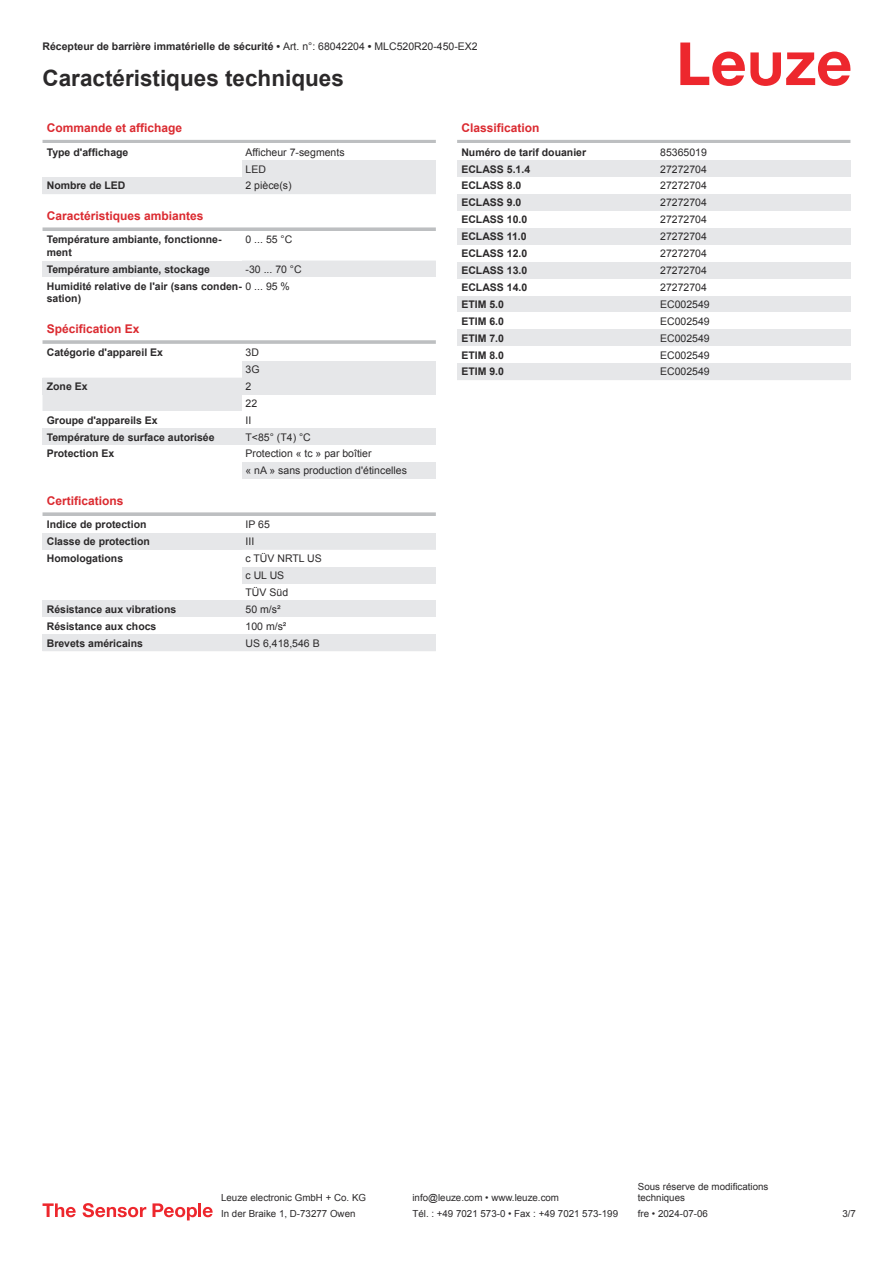
<style>
.page{position:relative;width:893px;height:1263px;background:#fff}
.page>*{position:absolute;margin:0;border:0;box-sizing:border-box;transform-origin:0 0}
.t1{font:700 22.5px "Arial";color:#2b292a}
.t2{font:700 12px "Arial";color:#db2a30}
.t3{font:700 10.5px/12.6px "Arial";color:#2b292a}
.t4{font:10.5px/17px "Arial";color:#2b292a}
.t5{font:9.75px/11.7px "Arial";color:#2b292a}
.s1{font-weight:400}
</style>
<div class="page">
<svg style="left:680px;top:43px;width:170px;height:43px"></svg>
<svg style="left:43px;top:260px;width:392px;height:151px"></svg>
<hr style="left:43px;top:140px;width:393px;height:3px;background:#bdbfc1">
<div style="left:242px;top:160px;width:194px;height:17px;background:#e6e7e9"></div>
<div style="left:43px;top:177px;width:199px;height:17px;background:#e6e7e9"></div>
<div style="left:242px;top:177px;width:194px;height:17px;background:#e6e7e9"></div>
<svg style="left:43px;top:227px;width:393px;height:4px;background:#c4c6c8"></svg>
<div style="left:43px;top:231px;width:199px;height:30px;background:#fff"></div>
<div style="left:43px;top:261px;width:199px;height:16px;background:#e6e7e9"></div>
<div style="left:242px;top:261px;width:194px;height:16px;background:#e6e7e9"></div>
<div style="left:43px;top:277px;width:199px;height:30px;background:#fff"></div>
<div style="left:242px;top:277px;width:194px;height:17px;background:#fff"></div>
<div style="left:43px;top:324px;width:393px;height:18px;background:#fff"></div>
<hr style="left:43px;top:340px;width:393px;height:4px;background:#c6c8c9">
<div style="left:43px;top:344px;width:199px;height:17px;background:#fff"></div>
<div style="left:242px;top:344px;width:194px;height:17px;background:#fff"></div>
<div style="left:242px;top:361px;width:194px;height:17px;background:#e6e7e9"></div>
<div style="left:43px;top:378px;width:199px;height:17px;background:#e6e7e9"></div>
<div style="left:242px;top:378px;width:194px;height:17px;background:#e6e7e9"></div>
<div style="left:242px;top:395px;width:194px;height:16px;background:#fff"></div>
<div style="left:43px;top:428px;width:199px;height:17px;background:#e6e7e9"></div>
<div style="left:242px;top:428px;width:194px;height:17px;background:#e6e7e9"></div>
<div style="left:242px;top:462px;width:194px;height:17px;background:#e6e7e9"></div>
<svg style="left:43px;top:512px;width:393px;height:4px;background:#c3c5c7"></svg>
<div style="left:43px;top:533px;width:199px;height:17px;background:#e6e7e9"></div>
<div style="left:242px;top:533px;width:194px;height:17px;background:#e6e7e9"></div>
<div style="left:242px;top:567px;width:194px;height:17px;background:#e6e7e9"></div>
<div style="left:43px;top:600px;width:199px;height:17px;background:#e6e7e9"></div>
<div style="left:242px;top:600px;width:194px;height:17px;background:#e6e7e9"></div>
<div style="left:43px;top:634px;width:199px;height:17px;background:#e6e7e9"></div>
<div style="left:242px;top:634px;width:194px;height:17px;background:#e6e7e9"></div>
<hr style="left:457px;top:140px;width:393px;height:3px;background:#bdbfc1">
<div style="left:457px;top:160px;width:200px;height:17px;background:#e6e7e9"></div>
<div style="left:657px;top:160px;width:193px;height:17px;background:#e6e7e9"></div>
<div style="left:457px;top:194px;width:200px;height:17px;background:#e6e7e9"></div>
<div style="left:657px;top:194px;width:193px;height:17px;background:#e6e7e9"></div>
<div style="left:457px;top:228px;width:200px;height:17px;background:#e6e7e9"></div>
<div style="left:657px;top:228px;width:193px;height:17px;background:#e6e7e9"></div>
<div style="left:457px;top:262px;width:200px;height:17px;background:#e6e7e9"></div>
<div style="left:657px;top:262px;width:193px;height:17px;background:#e6e7e9"></div>
<div style="left:457px;top:296px;width:200px;height:16px;background:#e6e7e9"></div>
<div style="left:657px;top:296px;width:193px;height:16px;background:#e6e7e9"></div>
<div style="left:457px;top:329px;width:200px;height:17px;background:#e6e7e9"></div>
<div style="left:657px;top:329px;width:193px;height:17px;background:#e6e7e9"></div>
<div style="left:457px;top:363px;width:200px;height:17px;background:#e6e7e9"></div>
<div style="left:657px;top:363px;width:193px;height:17px;background:#e6e7e9"></div>
<svg style="left:43px;top:1203px;width:33px;height:14px"></svg>
<svg style="left:83px;top:1203px;width:63px;height:14px"></svg>
<svg style="left:153px;top:1203px;width:44px;height:17px"></svg>
<hr style="left:198px;top:1203px;width:3px;height:14px;background:#ed272d">
<svg style="left:203px;top:1207px;width:10px;height:10px"></svg>
<p class="t3" style="left:43px;top:41px;width:437px">Récepteur de barrière immatérielle de sécurité • <span class="s1">Art. n°: 68042204</span> • <span class="s1">MLC520R20-450-EX2</span></p>
<h1 class="t1" style="left:43px;top:70px;width:303px">Caractéristiques techniques</h1>
<p class="t2" style="left:47px;top:123px;width:137px">Commande et affichage</p>
<p class="t3" style="left:47px;top:147px;width:83px">Type d'affichage</p>
<p class="t4" style="left:246px;top:144px;width:101px">Afficheur 7-segments<br>LED</p>
<p class="t3" style="left:47px;top:180px;width:80px">Nombre de LED</p>
<p class="t4" style="left:246px;top:178px;width:48px">2 pièce(s)</p>
<p class="t2" style="left:47px;top:211px;width:158px">Caractéristiques ambiantes</p>
<p class="t3" style="left:47px;top:234px;width:176px">Température ambiante, fonctionne&shy;ment</p>
<p class="t4" style="left:246px;top:232px;width:48px">0 ... 55 °C</p>
<p class="t3" style="left:47px;top:264px;width:165px">Température ambiante, stockage</p>
<p class="t2" style="left:461px;top:123px;width:80px">Classification</p>
<p class="t3" style="left:461px;top:147px;width:126px">Numéro de tarif douanier</p>
<p class="t4" style="left:660px;top:144px;width:48px">85365019</p>
<p class="t3" style="left:461px;top:164px;width:70px">ECLASS 5.1.4</p>
<p class="t4" style="left:660px;top:161px;width:48px">27272704</p>
<p class="t3" style="left:461px;top:180px;width:62px">ECLASS 8.0</p>
<p class="t4" style="left:660px;top:178px;width:48px">27272704</p>
<p class="t3" style="left:461px;top:197px;width:62px">ECLASS 9.0</p>
<p class="t4" style="left:660px;top:195px;width:48px">27272704</p>
<p class="t3" style="left:461px;top:214px;width:67px">ECLASS 10.0</p>
<p class="t4" style="left:660px;top:212px;width:48px">27272704</p>
<p class="t3" style="left:461px;top:231px;width:67px">ECLASS 11.0</p>
<p class="t4" style="left:660px;top:229px;width:48px">27272704</p>
<p class="t3" style="left:461px;top:248px;width:67px">ECLASS 12.0</p>
<p class="t4" style="left:660px;top:246px;width:48px">27272704</p>
<p class="t3" style="left:461px;top:265px;width:67px">ECLASS 13.0</p>
<p class="t4" style="left:660px;top:263px;width:48px">27272704</p>
<p class="t3" style="left:461px;top:282px;width:67px">ECLASS 14.0</p>
<p class="t4" style="left:660px;top:280px;width:48px">27272704</p>
<p class="t3" style="left:461px;top:299px;width:44px">ETIM 5.0</p>
<p class="t4" style="left:660px;top:297px;width:51px">EC002549</p>
<p class="t3" style="left:461px;top:316px;width:44px">ETIM 6.0</p>
<p class="t4" style="left:660px;top:313px;width:51px">EC002549</p>
<p class="t3" style="left:461px;top:333px;width:44px">ETIM 7.0</p>
<p class="t4" style="left:660px;top:330px;width:51px">EC002549</p>
<p class="t3" style="left:461px;top:349px;width:44px">ETIM 8.0</p>
<p class="t4" style="left:660px;top:347px;width:51px">EC002549</p>
<p class="t3" style="left:461px;top:366px;width:44px">ETIM 9.0</p>
<p class="t4" style="left:660px;top:364px;width:51px">EC002549</p>
<p class="t3" style="left:47px;top:262px;width:256px;line-height:17px;text-indent:199px"><span class="s1">-30 ... 70 °C<br></span>Humidité relative de l'air (sans conden- <span class="s1">0 ... 95 %</span></p>
<p class="t3" style="left:47px;top:293px;width:36px">sation)</p>
<p class="t2" style="left:47px;top:324px;width:94px">Spécification Ex</p>
<p class="t3" style="left:47px;top:347px;width:118px">Catégorie d'appareil Ex</p>
<p class="t4" style="left:246px;top:345px;width:16px">3D<br>3G</p>
<p class="t3" style="left:47px;top:381px;width:42px">Zone Ex</p>
<p class="t4" style="left:246px;top:379px;width:13px">2<br>22</p>
<p class="t3" style="left:47px;top:415px;width:113px">Groupe d'appareils Ex</p>
<p class="t4" style="left:246px;top:412px;width:7px">II</p>
<p class="t3" style="left:47px;top:431px;width:169px">Température de surface autorisée</p>
<p class="t4" style="left:246px;top:429px;width:67px">T&lt;85° (T4) °C</p>
<p class="t3" style="left:47px;top:448px;width:69px">Protection Ex</p>
<p class="t4" style="left:246px;top:446px;width:163px">Protection « tc » par boîtier<br>« nA » sans production d'étincelles</p>
<p class="t2" style="left:47px;top:496px;width:78px">Certifications</p>
<p class="t3" style="left:47px;top:519px;width:101px">Indice de protection</p>
<p class="t4" style="left:246px;top:517px;width:26px">IP 65</p>
<p class="t3" style="left:47px;top:536px;width:105px">Classe de protection</p>
<p class="t4" style="left:246px;top:534px;width:10px">III</p>
<p class="t3" style="left:47px;top:553px;width:78px">Homologations</p>
<p class="t4" style="left:246px;top:551px;width:78px">c TÜV NRTL US c UL US<br>TÜV Süd</p>
<p class="t3" style="left:47px;top:604px;width:131px">Résistance aux vibrations</p>
<p class="t4" style="left:246px;top:601px;width:37px">50 m/s²</p>
<p class="t3" style="left:47px;top:621px;width:111px">Résistance aux chocs</p>
<p class="t4" style="left:246px;top:618px;width:42px">100 m/s²</p>
<p class="t3" style="left:47px;top:637px;width:98px">Brevets américains</p>
<p class="t4" style="left:246px;top:635px;width:76px">US 6,418,546 B</p>
<p class="t5" style="left:221px;top:1193px;width:146px">Leuze electronic GmbH + Co. KG</p>
<p class="t5" style="left:412px;top:1193px;width:148px">info@leuze.com • www.leuze.com</p>
<p class="t5" style="left:638px;top:1181px;width:132px">Sous réserve de modifications techniques</p>
<p class="t5" style="left:221px;top:1209px;width:136px">In der Braike 1, D-73277 Owen</p>
<p class="t5" style="left:412px;top:1209px;width:207px">Tél. : +49 7021 573-0 • Fax : +49 7021 573-199</p>
<p class="t5" style="left:638px;top:1209px;width:72px">fre • 2024-07-06</p>
<p class="t5" style="left:842px;top:1209px;width:15px">3 /7</p>
</div>
